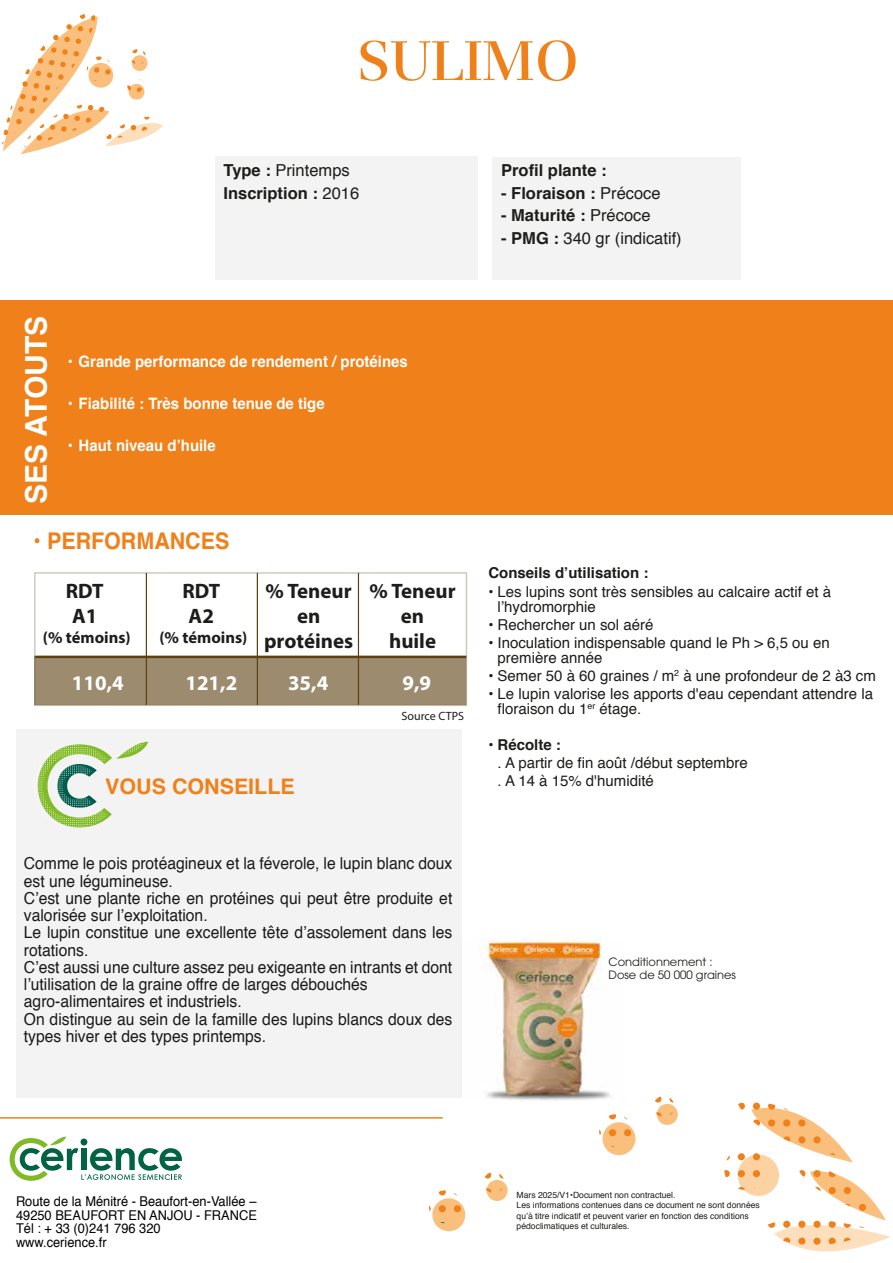
<style>
.page{position:relative;width:893px;height:1263px;background:#fff}
.page>*{position:absolute;margin:0;border:0;box-sizing:border-box;transform-origin:0 0}
.t1{font:500 58.2px "Basilia Std";color:#f08019}
.t2{font:700 30px "Helvetica";color:#fff}
.t3{font:700 22.95px "Helvetica";color:#f08019;scale:.93 1}
.t4{font:700 21.45px "Helvetica";color:#f08019}
.t5{font:700 20.85px/25px "Myriad Pro";color:#1d1d1b}
.t6{font:700 20.85px "Myriad Pro";color:#fff}
.t7{font:16.5px/17.2px "Helvetica";color:rgb(1 1 1/.9);scale:.95 1}
.t8{font:700 16.5px/22.5px "Helvetica";color:#1d1d1b}
.t9{font:16.5px "Helvetica";color:#1d1d1b}
.t10{font:700 16.5px "Myriad Pro";color:#1d1d1b}
.t11{font:700 15.75px "Helvetica";color:#fff;scale:.95 1}
.t12{font:15px/15px "Helvetica";color:#1d1d1b}
.t13{font:700 15px "Helvetica";color:#1d1d1b}
.t14{font:13.5px/13.5px "Helvetica";color:#010101;scale:.95 1}
.t15{font:12px "Myriad Pro";color:#1d1d1b}
.t16{font:11.4px/12.9px "ITC Avant Garde Std";color:#1d1d1b}
.t17{font:8.55px/10.4px "Helvetica";color:#1d1d1b}
.s1{font-weight:400}
.s2{font-weight:700}
</style>
<div class="page">
<img style="left:483px;top:939px;width:127px;height:162px">
<div style="left:0;top:300px;width:893px;height:215px;background:#f08019"></div>
<svg style="left:724px;top:1102px;width:166px;height:150px"></svg>
<svg style="left:2px;top:14px;width:161px;height:140px"></svg>
<div style="left:215px;top:156px;width:263px;height:124px;background:#f3f3f3"></div>
<div style="left:492px;top:157px;width:249px;height:123px;background:#f3f3f3"></div>
<div style="left:16px;top:729px;width:446px;height:369px;background:#f3f3f3"></div>
<svg style="left:429px;top:1172px;width:79px;height:60px"></svg>
<svg style="left:597px;top:1096px;width:81px;height:60px"></svg>
<hr style="left:0;top:1117px;width:443px;height:1px;background:#f08019">
<svg style="left:37px;top:741px;width:111px;height:87px"></svg>
<svg style="left:10px;top:1136px;width:172px;height:45px"></svg>
<div style="left:34px;top:656px;width:432px;height:49px;background:#9d8b6f"></div>
<hr style="left:35px;top:656px;width:431px;height:2px;background:#5d3f10">
<hr style="left:146px;top:573px;width:1px;height:132px;background:#5d3f10">
<hr style="left:358px;top:573px;width:1px;height:132px;background:#5d3f10">
<hr style="left:257px;top:573px;width:1px;height:132px;background:#5d3f10">
<h1 class="t1" style="left:357px;top:28px;width:223px">SULIMO</h1>
<p class="t8" style="left:224px;top:160px;width:137px">Type : <span class="s1">Printemps<br></span>Inscription : <span class="s1">2016</span></p>
<p class="t8" style="left:501px;top:160px;width:107px">Profil plante :</p>
<p class="t8" style="left:501px;top:183px;width:161px">- Floraison : <span class="s1">Précoce</span></p>
<p class="t8" style="left:501px;top:205px;width:151px">- Maturité : <span class="s1">Précoce</span></p>
<p class="t9" style="left:501px;top:227px;width:182px"><span class="s2">- PMG :</span> 340 gr (indicatif)</p>
<h2 class="t2" style="left:16px;top:504px;width:189px;rotate:-90deg">SES ATOUTS</h2>
<p class="t11" style="left:68px;top:351px;width:359px">• Grande performance de rendement / protéines</p>
<p class="t11" style="left:68px;top:393px;width:272px">• Fiabilité : Très bonne tenue de tige</p>
<p class="t11" style="left:68px;top:435px;width:157px">• Haut niveau d’huile</p>
<h3 class="t3" style="left:34px;top:526px;width:212px">• PERFORMANCES</h3>
<p class="t5" style="left:66px;top:577px;width:39px">RDT<br>A1</p>
<p class="t10" style="left:43px;top:626px;width:89px">(% témoins)</p>
<p class="t5" style="left:182px;top:577px;width:39px">RDT<br>A2</p>
<p class="t10" style="left:159px;top:626px;width:89px">(% témoins)</p>
<p class="t5" style="left:264px;top:577px;width:91px;text-align:center">% Teneur en protéines</p>
<p class="t5" style="left:370px;top:577px;width:88px;text-align:center">% Teneur en<br>huile</p>
<p class="t6" style="left:72px;top:670px;width:53px">110,4</p>
<p class="t6" style="left:185px;top:670px;width:53px">121,2</p>
<p class="t6" style="left:288px;top:670px;width:42px">35,4</p>
<p class="t6" style="left:403px;top:670px;width:30px">9,9</p>
<p class="t15" style="left:402px;top:709px;width:64px">Source CTPS</p>
<h3 class="t4" style="left:105px;top:772px;width:191px">VOUS CONSEILLE</h3>
<p class="t7" style="left:24px;top:856px;width:452px">Comme le pois protéagineux et la féverole, le lupin blanc doux est une légumineuse.<br>C’est une plante riche en protéines qui peut être produite et valorisée sur l’exploitation.<br>Le lupin constitue une excellente tête d’assolement dans les rotations.<br>C’est aussi une culture assez peu exigeante en intrants et dont l’utilisation de la graine offre de larges débouchés agro-alimentaires et industriels.<br>On distingue au sein de la famille des lupins blancs doux des types hiver et des types printemps.</p>
<p class="t13" style="left:488px;top:563px;width:162px">Conseils d’utilisation :</p>
<p class="t12" style="left:497px;top:585px;width:335px;text-indent:-9px">• Les lupins sont très sensibles au calcaire actif et à l’hydromorphie</p>
<p class="t12" style="left:488px;top:618px;width:167px">• Rechercher un sol aéré</p>
<p class="t12" style="left:497px;top:636px;width:334px;text-indent:-9px">• Inoculation indispensable quand le Ph &gt; 6,5 ou en première année</p>
<p class="t12" style="left:488px;top:669px;width:389px">• Semer 50 à 60 graines / m<sup>2</sup> à une profondeur de 2 à3 cm</p>
<p class="t12" style="left:497px;top:687px;width:377px;text-indent:-9px">• Le lupin valorise les apports d'eau cependant attendre la floraison du 1<sup>er</sup> étage.</p>
<p class="t13" style="left:488px;top:734px;width:74px">• Récolte :</p>
<p class="t12" style="left:497px;top:754px;width:252px;line-height:18px">. A partir de fin août /début septembre . A 14 à 15% d'humidité</p>
<p class="t16" style="left:608px;top:955px;width:129px">Conditionnement :<br>Dose de 50 000 graines</p>
<p class="t14" style="left:16px;top:1195px;width:255px">Route de la Ménitré - Beaufort-en-Vallée –<br>49250 BEAUFORT EN ANJOU - FRANCE<br>Tél : + 33 (0)241 796 320<br>www.cerience.fr</p>
<p class="t17" style="left:517px;top:1190px;width:245px">Mars 2025/V1•Document non contractuel.<br>Les informations contenues dans ce document ne sont données qu’à titre indicatif et peuvent varier en fonction des conditions pédoclimatiques et culturales.</p>
</div>
